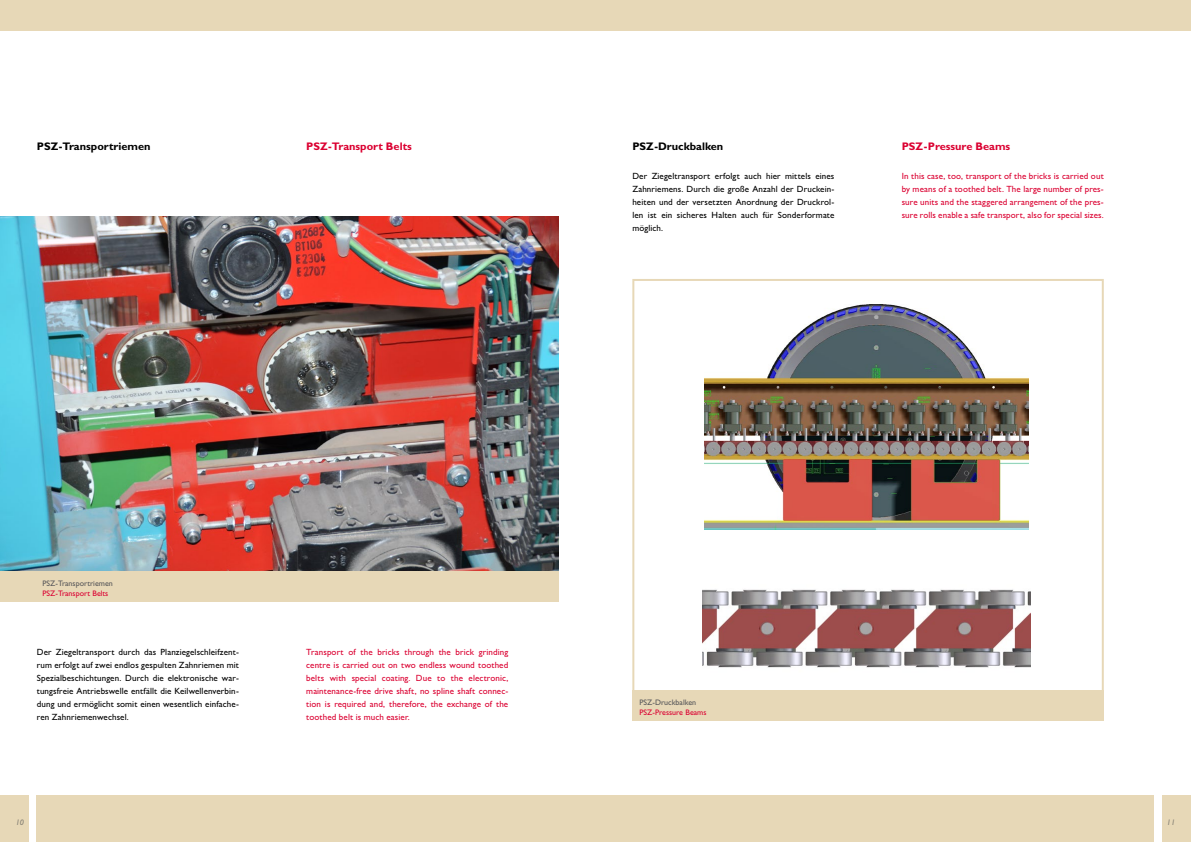
<style>
.page{position:relative;width:1191px;height:842px;background:#fff}
.page>*{position:absolute;margin:0;border:0;box-sizing:border-box;transform-origin:0 0}
.t1{font:700 11px "Gill Sans Std";color:#db0031}
.t2{font:700 11px "Gill Sans Std";color:#000}
.t3{font:500 9px/13px "Gill Sans MT Pro";letter-spacing:.01em;color:#000;text-align:justify}
.t4{font:500 9px/13px "Gill Sans MT Pro";letter-spacing:.01em;color:#db0031;text-align:justify}
.t5{font:8px "Gill Sans Std";color:#db0031}
.t6{font:8px "Gill Sans Std";color:#58585a}
.t7{font:italic 8px "Gill Sans Std";color:#817d72}
</style>
<div class="page">
<div style="left:0;top:0;width:1191px;height:30px;background:#e7d8b7"></div>
<div style="left:37px;top:795px;width:1117px;height:47px;background:#e7d8b7"></div>
<div style="left:0;top:795px;width:28px;height:47px;background:#e7d8b7"></div>
<div style="left:1162px;top:795px;width:29px;height:47px;background:#e7d8b7"></div>
<img style="left:702px;top:589px;width:328px;height:79px">
<img style="left:0;top:217px;width:558px;height:354px">
<div style="left:632px;top:690px;width:471px;height:30px;background:#e7d8b7"></div>
<div style="left:0;top:571px;width:558px;height:30px;background:#e7d8b7"></div>
<img style="left:704px;top:301px;width:324px;height:229px">
<p class="t2" style="left:37px;top:140px;width:115px">PSZ-Transportriemen</p>
<p class="t1" style="left:306px;top:140px;width:107px">PSZ-Transport Belts</p>
<p class="t2" style="left:632px;top:140px;width:92px">PSZ-Druckbalken</p>
<p class="t1" style="left:901px;top:140px;width:110px">PSZ-Pressure Beams</p>
<p class="t3" style="left:632px;top:170px;width:203px">Der Ziegeltransport erfolgt auch hier mittels eines Zahnriemens. Durch die große Anzahl der Druckein&shy;heiten und der versetzten Anordnung der Druckrol&shy;len ist ein sicheres Halten auch für Sonderformate möglich.</p>
<p class="t4" style="left:901px;top:170px;width:203px">In this case, too, transport of the bricks is carried out by means of a toothed belt. The large number of pres&shy;sure units and the staggered arrangement of the pres&shy;sure rolls enable a safe transport, also for special sizes.</p>
<p class="t6" style="left:43px;top:579px;width:72px">PSZ-Transportriemen</p>
<p class="t5" style="left:43px;top:589px;width:67px">PSZ-Transport Belts</p>
<p class="t3" style="left:37px;top:645px;width:203px">Der Ziegeltransport durch das Planziegelschleifzent&shy;rum erfolgt auf zwei endlos gespulten Zahnriemen mit Spezialbeschichtungen. Durch die elektronische war&shy;tungsfreie Antriebswelle entfällt die Keilwellenverbin&shy;dung und ermöglicht somit einen wesentlich einfache&shy;ren Zahnriemenwechsel.</p>
<p class="t4" style="left:306px;top:645px;width:203px">Transport of the bricks through the brick grinding centre is carried out on two endless wound toothed belts with special coating. Due to the electronic, maintenance-free drive shaft, no spline shaft connec&shy;tion is required and, therefore, the exchange of the toothed belt is much easier.</p>
<p class="t6" style="left:639px;top:697px;width:58px">PSZ-Druckbalken</p>
<p class="t5" style="left:639px;top:707px;width:69px">PSZ-Pressure Beams</p>
<p class="t7" style="left:16px;top:818px;width:10px">10</p>
<p class="t7" style="left:1167px;top:818px;width:10px">11</p>
</div>
